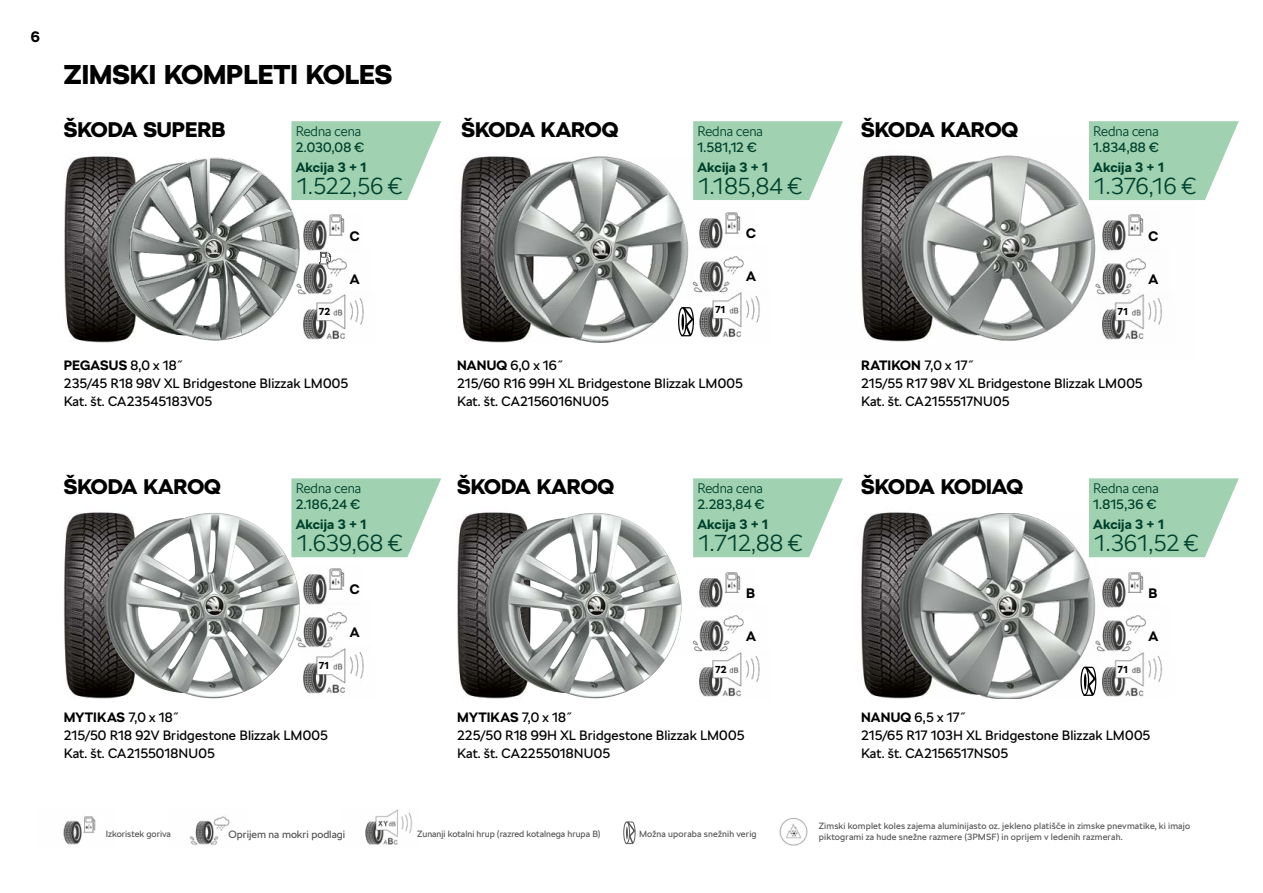
<style>
.page{position:relative;width:1263px;height:893px;background:#fff}
.page>*{position:absolute;margin:0;border:0;box-sizing:border-box;transform-origin:0 0}
.t1{font:900 27px "SKODA Next";color:#000}
.t2{font:300 22.5px "SKODA Next";letter-spacing:-.03em;color:#00412d}
.t3{font:900 21px "SKODA Next";color:#000}
.t4{font:700 15px "SKODA Next";color:#000}
.t5{font:700 13.65px "SKODA Next";color:#000}
.t6{font:13.5px/18px "SKODA Next";letter-spacing:.005em;color:#000}
.t7{font:300 13.5px "SKODA Next";color:#00412d}
.t8{font:13.5px "SKODA Next";letter-spacing:.01em;color:#00412d}
.t9{font:700 13.5px "SKODA Next";letter-spacing:.01em;color:#00412d}
.t10{font:10.5px "SKODA Next";color:#555756}
.t11{font:700 10.05px "SKODA Next";letter-spacing:.01em;color:#000}
.t12{font:9px/10.8px "SKODA Next";letter-spacing:.015em;color:#555756}
.s1{font-weight:700}
</style>
<div class="page">
<img style="left:64px;top:156px;width:50px;height:186px">
<img style="left:106px;top:157px;width:193px;height:185px">
<img style="left:303px;top:299px;width:61px;height:41px">
<img style="left:299px;top:214px;width:46px;height:33px">
<img style="left:268px;top:247px;width:93px;height:52px">
<div style="left:319px;top:308px;width:14px;height:8px;background:#fff"></div>
<img style="left:460px;top:156px;width:50px;height:186px">
<img style="left:63px;top:512px;width:51px;height:186px">
<img style="left:396px;top:512px;width:111px;height:186px">
<img style="left:494px;top:157px;width:194px;height:185px">
<img style="left:861px;top:155px;width:235px;height:187px">
<svg style="left:678px;top:305px;width:16px;height:33px"></svg>
<img style="left:699px;top:297px;width:61px;height:41px">
<img style="left:699px;top:212px;width:42px;height:33px">
<img style="left:665px;top:245px;width:92px;height:52px">
<div style="left:715px;top:305px;width:14px;height:8px;background:#fff"></div>
<img style="left:1102px;top:299px;width:61px;height:41px">
<img style="left:1102px;top:214px;width:42px;height:33px">
<img style="left:1067px;top:247px;width:93px;height:52px">
<div style="left:1117px;top:308px;width:14px;height:8px;background:#fff"></div>
<img style="left:303px;top:653px;width:61px;height:41px">
<img style="left:303px;top:568px;width:42px;height:33px">
<img style="left:301px;top:601px;width:60px;height:52px">
<div style="left:319px;top:661px;width:14px;height:8px;background:#fff"></div>
<img style="left:699px;top:657px;width:61px;height:40px">
<img style="left:699px;top:572px;width:42px;height:33px">
<img style="left:692px;top:605px;width:65px;height:52px">
<div style="left:715px;top:665px;width:14px;height:8px;background:#fff"></div>
<img style="left:103px;top:513px;width:198px;height:185px">
<img style="left:485px;top:513px;width:197px;height:185px">
<img style="left:861px;top:512px;width:50px;height:186px">
<img style="left:900px;top:513px;width:200px;height:185px">
<svg style="left:1080px;top:664px;width:17px;height:33px"></svg>
<img style="left:1098px;top:657px;width:65px;height:41px">
<img style="left:1098px;top:568px;width:46px;height:37px">
<img style="left:1067px;top:605px;width:93px;height:52px">
<div style="left:1117px;top:665px;width:14px;height:8px;background:#fff"></div>
<svg style="left:623px;top:821px;width:13px;height:24px"></svg>
<img style="left:365px;top:809px;width:48px;height:36px">
<img style="left:63px;top:816px;width:33px;height:29px">
<img style="left:189px;top:816px;width:41px;height:29px">
<img style="left:779px;top:817px;width:29px;height:29px">
<svg style="left:291px;top:121px;width:150px;height:79px;background:#aad7b9"></svg>
<svg style="left:693px;top:121px;width:150px;height:79px;background:#aad6b9"></svg>
<svg style="left:1089px;top:121px;width:150px;height:79px;background:#aad7b9"></svg>
<svg style="left:291px;top:478px;width:150px;height:79px;background:#abd7ba"></svg>
<svg style="left:693px;top:478px;width:150px;height:79px;background:#aad7b9"></svg>
<svg style="left:1089px;top:478px;width:150px;height:79px;background:#aad7b9"></svg>
<p class="t4" style="left:31px;top:28px;width:11px">6</p>
<h1 class="t1" style="left:64px;top:58px;width:330px">ZIMSKI KOMPLETI KOLES</h1>
<h3 class="t3" style="left:64px;top:117px;width:163px">ŠKODA SUPERB</h3>
<p class="t7" style="left:296px;top:122px;width:67px">Redna cena</p>
<p class="t8" style="left:296px;top:140px;width:70px">2.030,08 €</p>
<p class="t9" style="left:296px;top:159px;width:72px">Akcija 3 + 1</p>
<h2 class="t2" style="left:296px;top:171px;width:108px">1.522,56 €</h2>
<p class="t11" style="left:319px;top:306px;width:13px">72</p>
<p class="t5" style="left:350px;top:228px;width:11px">C</p>
<p class="t5" style="left:350px;top:271px;width:11px">A</p>
<p class="t6" style="left:64px;top:356px;width:286px"><span class="s1">PEGASUS</span> 8,0 x 18˝<br>235/45 R18 98V XL Bridgestone Blizzak LM005<br>Kat. št. CA23545183V05</p>
<h3 class="t3" style="left:461px;top:117px;width:158px">ŠKODA KAROQ</h3>
<p class="t7" style="left:697px;top:122px;width:67px">Redna cena</p>
<p class="t8" style="left:697px;top:140px;width:61px">1.581,12 €</p>
<p class="t9" style="left:697px;top:159px;width:72px">Akcija 3 + 1</p>
<h2 class="t2" style="left:697px;top:171px;width:106px">1.185,84 €</h2>
<p class="t11" style="left:715px;top:303px;width:12px">71</p>
<p class="t5" style="left:746px;top:225px;width:11px">C</p>
<p class="t5" style="left:746px;top:268px;width:11px">A</p>
<h3 class="t3" style="left:861px;top:117px;width:158px">ŠKODA KAROQ</h3>
<p class="t7" style="left:1093px;top:122px;width:67px">Redna cena</p>
<p class="t8" style="left:1093px;top:140px;width:67px">1.834,88 €</p>
<p class="t9" style="left:1093px;top:159px;width:72px">Akcija 3 + 1</p>
<h2 class="t2" style="left:1093px;top:171px;width:104px">1.376,16 €</h2>
<p class="t11" style="left:1117px;top:306px;width:12px">71</p>
<p class="t5" style="left:1148px;top:228px;width:11px">C</p>
<p class="t5" style="left:1148px;top:271px;width:11px">A</p>
<p class="t6" style="left:457px;top:356px;width:287px"><span class="s1">NANUQ</span> 6,0 x 16˝<br>215/60 R16 99H XL Bridgestone Blizzak LM005<br>Kat. št. CA2156016NU05</p>
<p class="t6" style="left:861px;top:356px;width:283px"><span class="s1">RATIKON</span> 7,0 x 17˝<br>215/55 R17 98V XL Bridgestone Blizzak LM005<br>Kat. št. CA2155517NU05</p>
<h3 class="t3" style="left:64px;top:474px;width:158px">ŠKODA KAROQ</h3>
<p class="t7" style="left:296px;top:479px;width:67px">Redna cena</p>
<p class="t8" style="left:296px;top:497px;width:66px">2.186,24 €</p>
<p class="t9" style="left:296px;top:516px;width:72px">Akcija 3 + 1</p>
<h2 class="t2" style="left:296px;top:528px;width:108px">1.639,68 €</h2>
<p class="t11" style="left:319px;top:659px;width:12px">71</p>
<p class="t5" style="left:350px;top:581px;width:11px">C</p>
<p class="t5" style="left:350px;top:624px;width:11px">A</p>
<h3 class="t3" style="left:457px;top:474px;width:158px">ŠKODA KAROQ</h3>
<p class="t7" style="left:697px;top:479px;width:67px">Redna cena</p>
<p class="t8" style="left:697px;top:497px;width:69px">2.283,84 €</p>
<p class="t9" style="left:697px;top:516px;width:72px">Akcija 3 + 1</p>
<h2 class="t2" style="left:697px;top:528px;width:106px">1.712,88 €</h2>
<p class="t11" style="left:715px;top:663px;width:13px">72</p>
<p class="t5" style="left:746px;top:585px;width:10px">B</p>
<p class="t5" style="left:746px;top:628px;width:11px">A</p>
<p class="t6" style="left:64px;top:709px;width:266px"><span class="s1">MYTIKAS</span> 7,0 x 18˝<br>215/50 R18 92V Bridgestone Blizzak LM005<br>Kat. št. CA2155018NU05</p>
<p class="t6" style="left:457px;top:709px;width:289px"><span class="s1">MYTIKAS</span> 7,0 x 18˝<br>225/50 R18 99H XL Bridgestone Blizzak LM005<br>Kat. št. CA2255018NU05</p>
<h3 class="t3" style="left:861px;top:474px;width:163px">ŠKODA KODIAQ</h3>
<p class="t7" style="left:1093px;top:479px;width:67px">Redna cena</p>
<p class="t8" style="left:1093px;top:497px;width:65px">1.815,36 €</p>
<p class="t9" style="left:1093px;top:516px;width:72px">Akcija 3 + 1</p>
<h2 class="t2" style="left:1093px;top:528px;width:106px">1.361,52 €</h2>
<p class="t11" style="left:1117px;top:663px;width:12px">71</p>
<p class="t5" style="left:1148px;top:585px;width:10px">B</p>
<p class="t5" style="left:1148px;top:628px;width:11px">A</p>
<p class="t6" style="left:861px;top:709px;width:291px"><span class="s1">NANUQ</span> 6,5 x 17˝<br>215/65 R17 103H XL Bridgestone Blizzak LM005<br>Kat. št. CA2156517NS05</p>
<p class="t12" style="left:106px;top:829px;width:67px">Izkoristek goriva</p>
<p class="t10" style="left:228px;top:828px;width:118px">Oprijem na mokri podlagi</p>
<p class="t12" style="left:417px;top:829px;width:185px">Zunanji kotalni hrup (razred kotalnega hrupa B)</p>
<p class="t12" style="left:639px;top:829px;width:119px">Možna uporaba snežnih verig</p>
<p class="t12" style="left:819px;top:820px;width:373px">Zimski komplet koles zajema aluminijasto oz. jekleno platišče in zimske pnevmatike, ki imajo piktogrami za hude snežne razmere (3PMSF) in oprijem v ledenih razmerah.</p>
</div>
